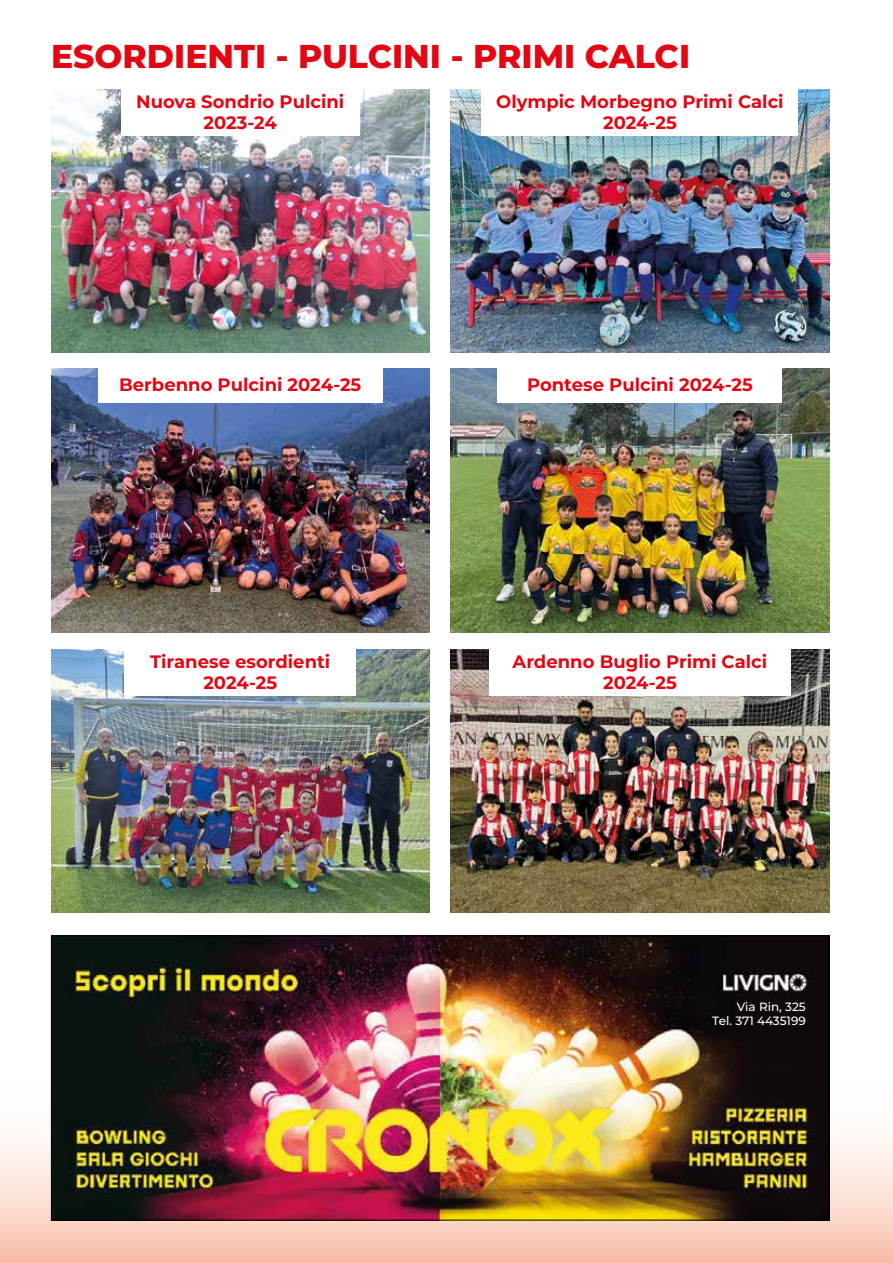
<style>
.page{position:relative;width:893px;height:1263px;background:#fff}
.page>*{position:absolute;margin:0;border:0;box-sizing:border-box;transform-origin:0 0}
.t1{font:800 33px "Montserrat";color:#e30613}
.t2{font:700 18px/21.6px "Montserrat";color:#e30613;text-align:center}
.t3{font:500 12px/14.4px "Montserrat";color:#fff;text-align:right}
</style>
<div class="page">
<svg style="left:0;top:1063px;width:893px;height:200px"></svg>
<img style="left:51px;top:89px;width:378px;height:264px">
<img style="left:51px;top:369px;width:378px;height:263px">
<img style="left:451px;top:369px;width:378px;height:263px">
<img style="left:451px;top:649px;width:378px;height:264px">
<img style="left:51px;top:649px;width:378px;height:264px">
<img style="left:451px;top:89px;width:378px;height:264px">
<div style="left:482px;top:89px;width:316px;height:47px;background:#fff"></div>
<div style="left:121px;top:89px;width:239px;height:47px;background:#fff"></div>
<div style="left:98px;top:369px;width:285px;height:34px;background:#fff"></div>
<div style="left:497px;top:369px;width:285px;height:34px;background:#fff"></div>
<div style="left:489px;top:649px;width:302px;height:47px;background:#fff"></div>
<div style="left:125px;top:649px;width:231px;height:47px;background:#fff"></div>
<img style="left:53px;top:937px;width:774px;height:281px">
<h1 class="t1" style="left:51px;top:32px;width:641px">ESORDIENTI - PULCINI - PRIMI CALCI</h1>
<p class="t2" style="left:496px;top:89px;width:289px">Olympic Morbegno Primi Calci<br>2024-25</p>
<p class="t2" style="left:136px;top:89px;width:210px">Nuova Sondrio Pulcini<br>2023-24</p>
<p class="t2" style="left:119px;top:373px;width:244px">Berbenno Pulcini 2024-25</p>
<p class="t2" style="left:527px;top:373px;width:227px">Pontese Pulcini 2024-25</p>
<p class="t2" style="left:150px;top:649px;width:182px">Tiranese esordienti<br>2024-25</p>
<p class="t2" style="left:513px;top:649px;width:256px">Ardenno Buglio Primi Calci<br>2024-25</p>
<p class="t3" style="left:712px;top:999px;width:95px">Via Rin, 325<br>Tel. 371 4435199</p>
</div>
